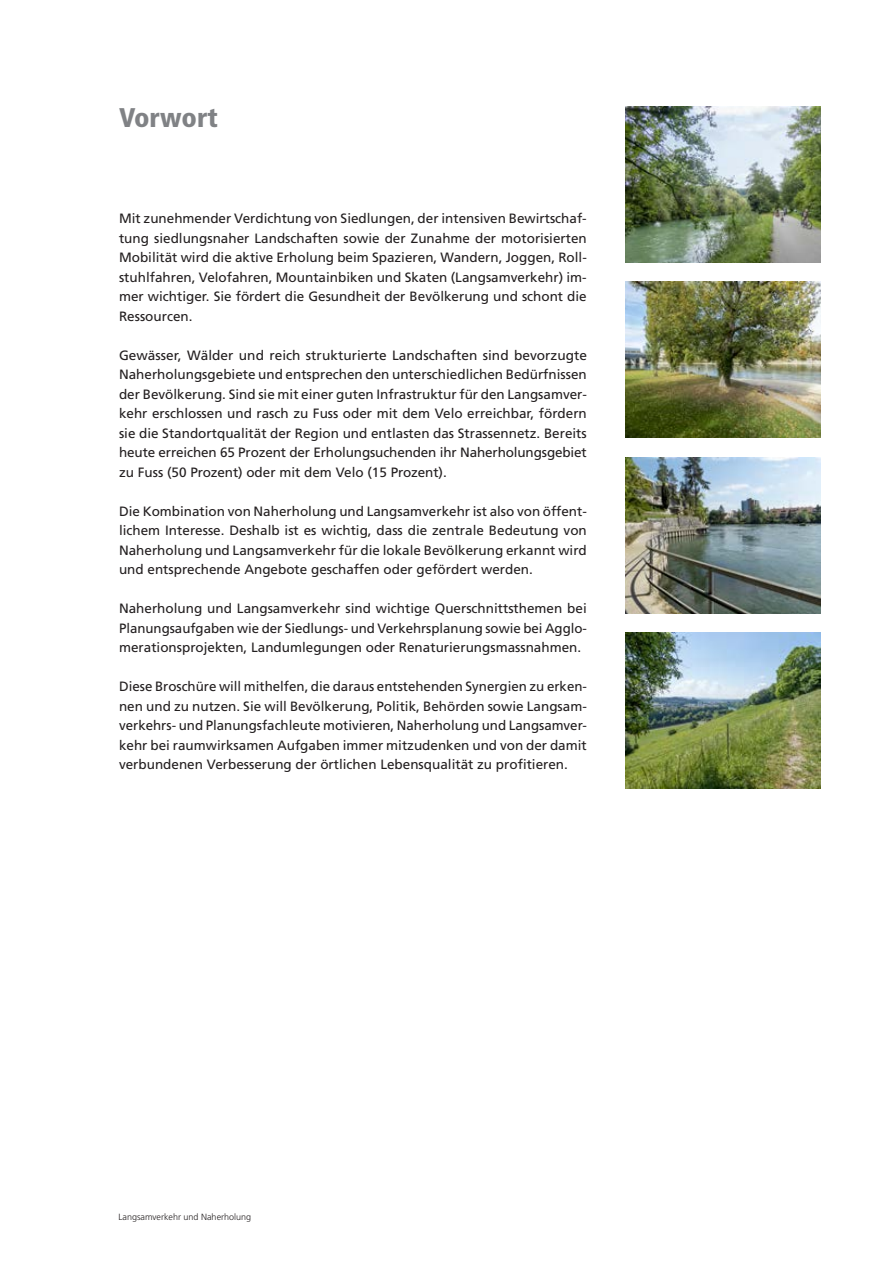
<style>
.page{position:relative;width:893px;height:1263px;background:#fff}
.page>*{position:absolute;margin:0;border:0;box-sizing:border-box;transform-origin:0 0}
.t1{font:900 condensed 27px "Frutiger";color:#808285}
.t2{font:13.5px/19.5px "Frutiger";color:#231f20;text-align:justify}
.t3{font:300 9px "Frutiger";color:#231f20}
</style>
<div class="page">
<img style="left:625px;top:106px;width:196px;height:156px">
<img style="left:625px;top:282px;width:196px;height:156px">
<img style="left:625px;top:633px;width:196px;height:156px">
<img style="left:625px;top:457px;width:196px;height:156px">
<h1 class="t1" style="left:119px;top:101px;width:101px">Vorwort</h1>
<p class="t2" style="left:119px;top:209px;width:469px">Mit zunehmender Verdichtung von Siedlungen, der intensiven Bewirtschaf&shy;tung siedlungsnaher Landschaften sowie der Zunahme der motorisierten Mobilität wird die aktive Erholung beim Spazieren, Wandern, Joggen, Roll&shy;stuhlfahren, Velofahren, Mountainbiken und Skaten (Langsamverkehr) im&shy;mer wichtiger. Sie fördert die Gesundheit der Bevölkerung und schont die Ressourcen.</p>
<p class="t2" style="left:119px;top:345px;width:470px">Gewässer, Wälder und reich strukturierte Landschaften sind bevorzugte Naherholungsgebiete und entsprechen den unterschiedlichen Bedürfnissen der Bevölkerung. Sind sie mit einer guten Infrastruktur für den Langsamver&shy;kehr erschlossen und rasch zu Fuss oder mit dem Velo erreichbar, fördern sie die Standortqualität der Region und entlasten das Strassennetz. Bereits heute erreichen 65 Prozent der Erholungsuchenden ihr Naherholungsgebiet zu Fuss (50 Prozent) oder mit dem Velo (15 Prozent).</p>
<p class="t2" style="left:119px;top:501px;width:469px">Die Kombination von Naherholung und Langsamverkehr ist also von öffent&shy;lichem Interesse. Deshalb ist es wichtig, dass die zentrale Bedeutung von Naherholung und Langsamverkehr für die lokale Bevölkerung erkannt wird und entsprechende Angebote geschaffen oder gefördert werden.</p>
<p class="t2" style="left:119px;top:599px;width:469px">Naherholung und Langsamverkehr sind wichtige Querschnittsthemen bei Planungsaufgaben wie der Siedlungs- und Verkehrsplanung sowie bei Agglo&shy;merationsprojekten, Landumlegungen oder Renaturierungsmassnahmen.</p>
<p class="t2" style="left:119px;top:677px;width:469px">Diese Broschüre will mithelfen, die daraus entstehenden Synergien zu erken&shy;nen und zu nutzen. Sie will Bevölkerung, Politik, Behörden sowie Langsam&shy;verkehrs- und Planungsfachleute motivieren, Naherholung und Langsamver&shy;kehr bei raumwirksamen Aufgaben immer mitzudenken und von der damit verbundenen Verbesserung der örtlichen Lebensqualität zu profitieren.</p>
<p class="t3" style="left:119px;top:1212px;width:134px">Langsamverkehr und Naherholung</p>
</div>
